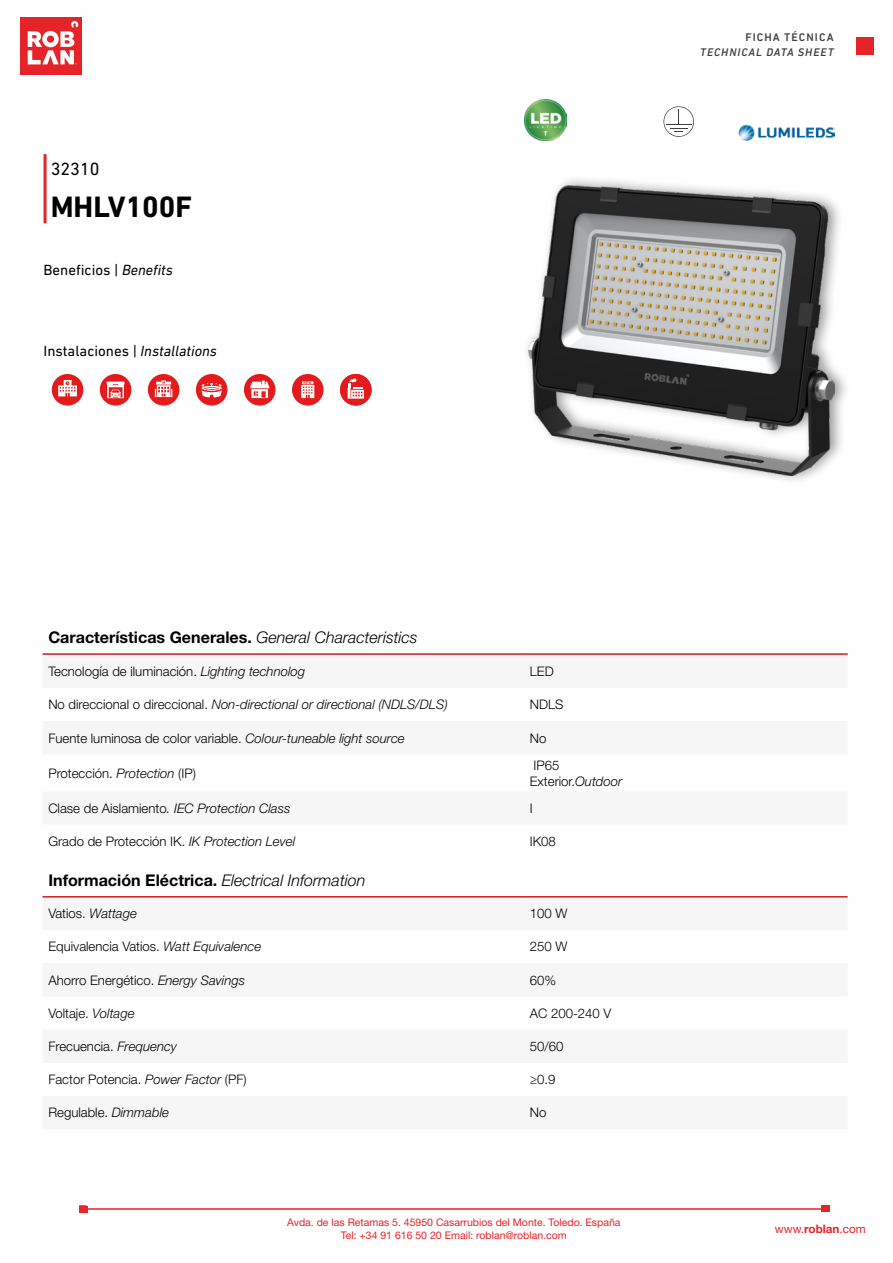
<style>
.page{position:relative;width:893px;height:1263px;background:#fff}
.page>*{position:absolute;margin:0;border:0;box-sizing:border-box;transform-origin:0 0}
.t1{font:700 30px "DIN Next LT Pro";color:#000}
.t2{font:18px "DIN Next LT Pro";color:#000}
.t3{font:700 16.05px "Helvetica Neue LT Std";color:#000}
.t4{font:15px "DIN Next LT Pro";color:#000}
.t5{font:300 13.2px/15.8px "Helvetica Neue LT Std";color:#000}
.t6{font:italic 300 13.2px "Helvetica Neue LT Std";color:#000}
.t7{font:11.7px "Helvetica Neue LT Std";color:#e52329}
.t8{font:italic 500 11.25px "DIN Next LT Pro";letter-spacing:.085em;color:#403f3e}
.t9{font:500 11.25px "DIN Next LT Pro";letter-spacing:.095em;color:#403f3e}
.t10{font:10.5px/12.6px "Helvetica Neue LT Std";color:#e52329;text-align:center}
.s1{font-style:italic}
.s2{font-weight:300;font-style:italic}
.s3{font-style:normal}
.s4{font-weight:700}
</style>
<div class="page">
<div style="left:20px;top:18px;width:62px;height:57px;background:#e52329"></div>
<svg style="left:28px;top:21px;width:50px;height:44px"></svg>
<div style="left:856px;top:37px;width:18px;height:18px;background:#e52329"></div>
<hr style="left:86px;top:1208px;width:739px;height:2px;background:#e52329">
<div style="left:79px;top:1205px;width:8px;height:8px;border:2px solid #e52329"></div>
<div style="left:79px;top:1206px;width:9px;height:6px;background:#e5252a"></div>
<div style="left:821px;top:1205px;width:8px;height:7px;background:#e5252a"></div>
<hr style="left:43px;top:653px;width:481px;height:2px;background:#cd1719">
<hr style="left:524px;top:653px;width:324px;height:2px;background:#cd1719">
<svg style="left:43px;top:897px;width:805px;height:1px"></svg>
<hr style="left:43px;top:896px;width:481px;height:1px;background:#cd1719">
<hr style="left:524px;top:896px;width:324px;height:1px;background:#cd1719">
<img style="left:525px;top:99px;width:41px;height:42px">
<svg style="left:663px;top:106px;width:31px;height:31px"></svg>
<img style="left:738px;top:124px;width:96px;height:17px">
<hr style="left:44px;top:154px;width:3px;height:69px;background:#e52329">
<div style="left:522px;top:175px;width:328px;height:311px;background:#000;opacity:.4"></div>
<img style="left:528px;top:185px;width:306px;height:290px">
<div style="left:52px;top:374px;width:31px;height:32px;background:#e31b1d;border-radius:50%"></div>
<svg style="left:58px;top:380px;width:19px;height:16px"></svg>
<div style="left:100px;top:374px;width:31px;height:32px;background:#e31b1d;border-radius:50%"></div>
<svg style="left:107px;top:382px;width:17px;height:16px"></svg>
<div style="left:148px;top:374px;width:31px;height:32px;background:#e31b1d;border-radius:50%"></div>
<svg style="left:155px;top:380px;width:17px;height:17px"></svg>
<div style="left:196px;top:374px;width:31px;height:32px;background:#e31b1d;border-radius:50%"></div>
<svg style="left:201px;top:383px;width:21px;height:14px"></svg>
<div style="left:244px;top:374px;width:31px;height:32px;background:#e31b1d;border-radius:50%"></div>
<svg style="left:250px;top:380px;width:19px;height:18px"></svg>
<div style="left:292px;top:374px;width:32px;height:32px;background:#e31b1d;border-radius:50%"></div>
<svg style="left:301px;top:381px;width:13px;height:17px"></svg>
<div style="left:340px;top:374px;width:32px;height:32px;background:#e31b1d;border-radius:50%"></div>
<svg style="left:348px;top:378px;width:16px;height:21px"></svg>
<h2 class="t2" style="left:51px;top:158px;width:50px">32310</h2>
<h1 class="t1" style="left:51px;top:189px;width:143px">MHLV100F</h1>
<p class="t4" style="left:44px;top:261px;width:131px">Beneficios | <span class="s1">Benefits</span></p>
<p class="t4" style="left:44px;top:342px;width:175px">Instalaciones | <span class="s1">Installations</span></p>
<p class="t9" style="left:745px;top:31px;width:90px">FICHA TÉCNICA</p>
<p class="t8" style="left:700px;top:46px;width:135px">TECHNICAL DATA SHEET</p>
<p class="t3" style="left:48px;top:627px;width:371px">Características Generales. <span class="s2">General Characteristics</span></p>
<p class="t5" style="left:48px;top:663px;width:258px">Tecnología de iluminación. <span class="s1">Lighting technolog</span></p>
<p class="t5" style="left:530px;top:663px;width:25px">LED</p>
<p class="t6" style="left:48px;top:697px;width:401px"><span class="s3">No direccional o direccional.</span> Non-directional or directional (NDLS/DLS)</p>
<p class="t5" style="left:530px;top:696px;width:35px">NDLS</p>
<p class="t5" style="left:48px;top:730px;width:358px">Fuente luminosa de color variable. <span class="s1">Colour-tuneable light source</span></p>
<p class="t5" style="left:530px;top:730px;width:18px">No</p>
<p class="t5" style="left:48px;top:765px;width:149px">Protección. <span class="s1">Protection</span> (IP)</p>
<p class="t5" style="left:530px;top:757px;width:94px">IP65<br>Exterior.<span class="s1">Outdoor</span></p>
<p class="t6" style="left:48px;top:800px;width:244px"><span class="s3">Clase de Aislamiento</span>. IEC Protection Class</p>
<p class="t5" style="left:530px;top:800px;width:4px">I</p>
<p class="t5" style="left:48px;top:833px;width:248px">Grado de Protección IK. <span class="s1">IK Protection Level</span></p>
<p class="t5" style="left:530px;top:833px;width:28px">IK08</p>
<p class="t3" style="left:48px;top:870px;width:318px">Información Eléctrica. <span class="s2">Electrical Information</span></p>
<p class="t5" style="left:48px;top:905px;width:90px">Vatios. <span class="s1">Wattage</span></p>
<p class="t5" style="left:530px;top:905px;width:39px">100 W</p>
<p class="t5" style="left:48px;top:938px;width:214px">Equivalencia Vatios. <span class="s1">Watt Equivalence</span></p>
<p class="t5" style="left:530px;top:938px;width:39px">250 W</p>
<p class="t5" style="left:48px;top:972px;width:198px">Ahorro Energético. <span class="s1">Energy Savings</span></p>
<p class="t5" style="left:530px;top:972px;width:28px">60%</p>
<p class="t5" style="left:48px;top:1005px;width:88px">Voltaje. <span class="s1">Voltage</span></p>
<p class="t5" style="left:530px;top:1005px;width:83px">AC 200-240 V</p>
<p class="t5" style="left:48px;top:1038px;width:130px">Frecuencia. <span class="s1">Frequency</span></p>
<p class="t5" style="left:530px;top:1038px;width:35px">50/60</p>
<p class="t5" style="left:48px;top:1071px;width:200px">Factor Potencia. <span class="s1">Power Factor</span> (PF)</p>
<p class="t5" style="left:530px;top:1071px;width:27px">≥0.9</p>
<p class="t5" style="left:48px;top:1104px;width:122px">Regulable. <span class="s1">Dimmable</span></p>
<p class="t5" style="left:530px;top:1104px;width:18px">No</p>
<p class="t10" style="left:287px;top:1216px;width:335px">Avda. de las Retamas 5. 45950 Casarrubios del Monte. Toledo. España<br>Tel: +34 91 616 50 20 Email: roblan@roblan.com</p>
<p class="t7" style="left:775px;top:1221px;width:92px">www.<span class="s4">roblan</span>.com</p>
</div>
